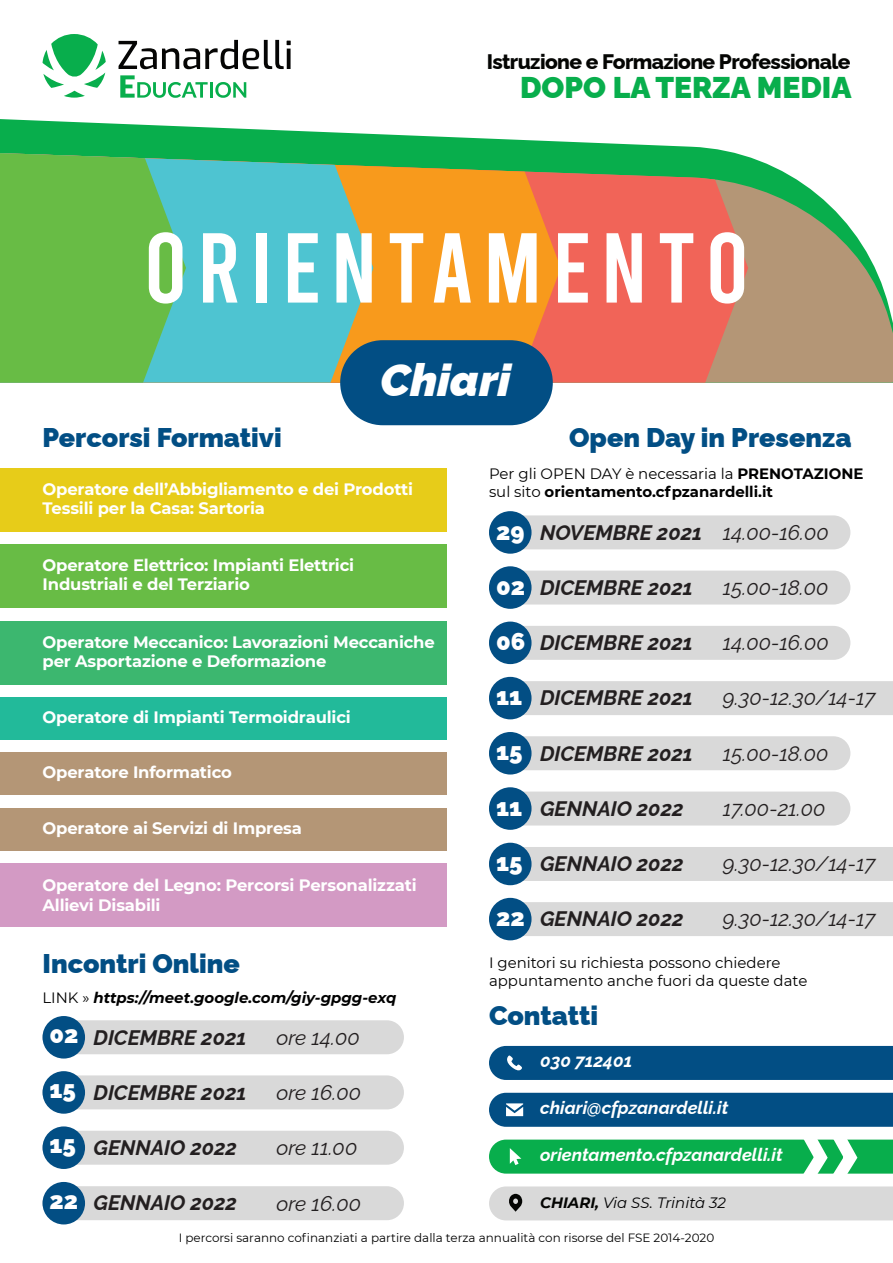
<style>
.page{position:relative;width:893px;height:1263px;background:#fff}
.page>*{position:absolute;margin:0;border:0;box-sizing:border-box;transform-origin:0 0}
.t1{font:italic 900 45px "Raleway";color:#fff}
.t2{font:900 30px "Raleway";color:#08ae4c}
.t3{font:900 27px "Raleway";color:#024e84}
.t4{font:italic 700 21px "Raleway";color:#231f20}
.t5{font:italic 21px "Raleway";color:#231f20}
.t6{font:800 21px "Raleway";letter-spacing:-.03em;color:#040503}
.t7{font:italic 700 18px "Raleway";color:#fff}
.t8{font:700 16.5px/19.8px "Montserrat";letter-spacing:-.01em;color:#fff}
.t9{font:700 15px/18px "Montserrat";color:#000001}
.t10{font:15px/18px "Montserrat";color:#000001}
.t11{font:italic 700 15px "Montserrat";color:#000001}
.t12{font:italic 15px "Montserrat";letter-spacing:-.005em;color:#000001}
.t13{font:12px "Montserrat";color:#000001}
.s1{font-weight:400;font-style:normal}
.s2{font-weight:900;font-style:normal;font-size:24px;color:#fff}
.s3{font-weight:400}
.s4{font-weight:700;color:#040503}
</style>
<div class="page">
<div style="left:489px;top:736px;width:361px;height:34px;background:#d9d9d9;border-radius:17px"></div>
<div style="left:489px;top:515px;width:361px;height:34px;background:#d9d9d9;border-radius:17px"></div>
<svg style="left:0;top:119px;width:735px;height:34px;fill:#08ae4c"></svg>
<div style="left:0;top:544px;width:446px;height:64px;background:#68bc45"></div>
<div style="left:0;top:468px;width:446px;height:63px;background:#e7cc19"></div>
<div style="left:0;top:697px;width:446px;height:43px;background:#22ba9a"></div>
<div style="left:0;top:753px;width:446px;height:42px;background:#b49676"></div>
<div style="left:0;top:808px;width:446px;height:42px;background:#b49676"></div>
<div style="left:0;top:621px;width:446px;height:64px;background:#3cb76f"></div>
<div style="left:0;top:863px;width:446px;height:64px;background:#d39ac4"></div>
<div style="left:489px;top:1046px;width:404px;height:34px;background:#024e84"></div>
<div style="left:489px;top:511px;width:42px;height:43px;background:#024e84;border-radius:50%"></div>
<svg style="left:119px;top:40px;width:172px;height:29px"></svg>
<svg style="left:120px;top:75px;width:88px;height:23px"></svg>
<hr style="left:210px;top:82px;width:3px;height:16px;background:#08ae4c">
<svg style="left:215px;top:82px;width:31px;height:16px"></svg>
<svg style="left:43px;top:34px;width:63px;height:64px"></svg>
<div style="left:489px;top:570px;width:361px;height:34px;background:#d9d9d9;border-radius:17px"></div>
<div style="left:489px;top:566px;width:42px;height:43px;background:#024e84;border-radius:50%"></div>
<div style="left:489px;top:626px;width:361px;height:34px;background:#d9d9d9;border-radius:17px"></div>
<div style="left:489px;top:622px;width:42px;height:42px;background:#024e84;border-radius:50%"></div>
<div style="left:43px;top:1020px;width:361px;height:34px;background:#d9d9d9;border-radius:17px"></div>
<div style="left:43px;top:1016px;width:42px;height:42px;background:#024e84;border-radius:50%"></div>
<div style="left:43px;top:1075px;width:361px;height:34px;background:#d9d9d9;border-radius:17px"></div>
<div style="left:43px;top:1071px;width:42px;height:43px;background:#024e84;border-radius:50%"></div>
<div style="left:43px;top:1131px;width:361px;height:34px;background:#d9d9d9;border-radius:17px"></div>
<div style="left:43px;top:1126px;width:42px;height:43px;background:#024e84;border-radius:50%"></div>
<div style="left:43px;top:1186px;width:361px;height:34px;background:#d9d9d9;border-radius:17px"></div>
<div style="left:43px;top:1182px;width:42px;height:42px;background:#024e84;border-radius:50%"></div>
<div style="left:489px;top:681px;width:404px;height:34px;background:#d9d9d9"></div>
<div style="left:489px;top:677px;width:42px;height:42px;background:#024e84;border-radius:50%"></div>
<div style="left:489px;top:732px;width:42px;height:42px;background:#024e84;border-radius:50%"></div>
<div style="left:489px;top:791px;width:361px;height:34px;background:#d9d9d9;border-radius:17px"></div>
<div style="left:489px;top:787px;width:42px;height:43px;background:#024e84;border-radius:50%"></div>
<div style="left:489px;top:847px;width:404px;height:34px;background:#d9d9d9"></div>
<div style="left:489px;top:843px;width:42px;height:42px;background:#024e84;border-radius:50%"></div>
<div style="left:489px;top:902px;width:404px;height:34px;background:#d9d9d9"></div>
<div style="left:489px;top:898px;width:42px;height:42px;background:#024e84;border-radius:50%"></div>
<div style="left:489px;top:1093px;width:404px;height:34px;background:#024e84"></div>
<svg style="left:748px;top:156px;width:145px;height:227px;fill:#b49676"></svg>
<svg style="left:561px;top:153px;width:187px;height:230px;background:#cb7359"></svg>
<svg style="left:373px;top:153px;width:188px;height:230px;background:#dc9628"></svg>
<svg style="left:186px;top:153px;width:187px;height:230px;background:#59bfba"></svg>
<svg style="left:0;top:153px;width:186px;height:230px;background:#69bf5a"></svg>
<svg style="left:203px;top:233px;width:34px;height:70px"></svg>
<div style="left:256px;top:233px;width:11px;height:70px;background:#fff"></div>
<svg style="left:288px;top:233px;width:30px;height:70px"></svg>
<svg style="left:336px;top:233px;width:36px;height:70px"></svg>
<svg style="left:390px;top:233px;width:33px;height:70px"></svg>
<svg style="left:434px;top:233px;width:37px;height:70px"></svg>
<svg style="left:489px;top:233px;width:48px;height:70px"></svg>
<svg style="left:558px;top:233px;width:30px;height:70px"></svg>
<svg style="left:606px;top:233px;width:36px;height:70px"></svg>
<svg style="left:660px;top:233px;width:33px;height:70px"></svg>
<svg style="left:710px;top:232px;width:34px;height:72px"></svg>
<div style="left:340px;top:340px;width:213px;height:85px;background:#024e84;border-radius:43px"></div>
<svg style="left:489px;top:1139px;width:404px;height:34px;background:#21b65e"></svg>
<div style="left:489px;top:1186px;width:404px;height:34px;background:#d9d9d9"></div>
<p class="t6" style="left:487px;top:45px;width:365px">Istruzione e Formazione Professionale</p>
<h2 class="t2" style="left:520px;top:63px;width:333px">DOPO LA TERZA MEDIA</h2>
<h3 class="t3" style="left:43px;top:415px;width:241px">Percorsi Formativi</h3>
<h1 class="t1" style="left:380px;top:344px;width:132px">Chiari</h1>
<h3 class="t3" style="left:569px;top:415px;width:284px">Open Day in Presenza</h3>
<p class="t8" style="left:43px;top:478px;width:372px">Operatore dell’Abbigliamento e dei Prodotti<br>Tessili per la Casa: Sartoria</p>
<p class="t8" style="left:43px;top:554px;width:313px">Operatore Elettrico: Impianti Elettrici<br>Industriali e del Terziario</p>
<p class="t8" style="left:43px;top:631px;width:394px">Operatore Meccanico: Lavorazioni Meccaniche per Asportazione e Deformazione</p>
<p class="t8" style="left:43px;top:706px;width:310px">Operatore di Impianti Termoidraulici</p>
<p class="t8" style="left:43px;top:762px;width:191px">Operatore Informatico</p>
<p class="t8" style="left:43px;top:817px;width:261px">Operatore ai Servizi di Impresa</p>
<p class="t8" style="left:43px;top:874px;width:376px">Operatore del Legno: Percorsi Personalizzati<br>Allievi Disabili</p>
<h3 class="t3" style="left:43px;top:942px;width:199px">Incontri Online</h3>
<p class="t11" style="left:43px;top:987px;width:355px"><span class="s1">LINK »</span> https://meet.google.com/giy-gpgg-exq</p>
<p class="t4" style="left:50px;top:1020px;width:198px"><span class="s2">02</span> DICEMBRE 2021</p>
<p class="t5" style="left:276px;top:1020px;width:85px">ore 14.00</p>
<p class="t4" style="left:50px;top:1075px;width:198px"><span class="s2">15</span> DICEMBRE 2021</p>
<p class="t5" style="left:276px;top:1075px;width:86px">ore 16.00</p>
<p class="t4" style="left:50px;top:1131px;width:189px"><span class="s2">15</span> GENNAIO 2022</p>
<p class="t5" style="left:276px;top:1131px;width:82px">ore 11.00</p>
<p class="t4" style="left:50px;top:1186px;width:189px"><span class="s2">22</span> GENNAIO 2022</p>
<p class="t5" style="left:276px;top:1186px;width:86px">ore 16.00</p>
<p class="t9" style="left:489px;top:464px;width:376px"><span class="s3">Per gli OPEN DAY è necessaria la</span> PRENOTAZIONE <span class="s3">sul sito</span> orientamento.cfpzanardelli.it</p>
<p class="t4" style="left:496px;top:515px;width:208px"><span class="s2">29</span> NOVEMBRE 2021</p>
<p class="t5" style="left:723px;top:515px;width:108px">14.00-16.00</p>
<p class="t4" style="left:496px;top:571px;width:198px"><span class="s2">02</span> DICEMBRE 2021</p>
<p class="t5" style="left:723px;top:571px;width:107px">15.00-18.00</p>
<p class="t4" style="left:496px;top:626px;width:198px"><span class="s2">06</span> DICEMBRE 2021</p>
<p class="t5" style="left:723px;top:626px;width:108px">14.00-16.00</p>
<p class="t4" style="left:496px;top:681px;width:198px"><span class="s2">11</span> DICEMBRE 2021</p>
<p class="t5" style="left:723px;top:681px;width:154px">9.30-12.30/14-17</p>
<p class="t4" style="left:496px;top:736px;width:198px"><span class="s2">15</span> DICEMBRE 2021</p>
<p class="t5" style="left:723px;top:736px;width:107px">15.00-18.00</p>
<p class="t4" style="left:496px;top:792px;width:189px"><span class="s2">11</span> GENNAIO 2022</p>
<p class="t5" style="left:723px;top:792px;width:104px">17.00-21.00</p>
<p class="t4" style="left:496px;top:847px;width:189px"><span class="s2">15</span> GENNAIO 2022</p>
<p class="t5" style="left:723px;top:847px;width:154px">9.30-12.30/14-17</p>
<p class="t4" style="left:496px;top:902px;width:189px"><span class="s2">22</span> GENNAIO 2022</p>
<p class="t5" style="left:723px;top:902px;width:154px">9.30-12.30/14-17</p>
<p class="t10" style="left:489px;top:953px;width:320px">I genitori su richiesta possono chiedere appuntamento anche fuori da queste date</p>
<h3 class="t3" style="left:489px;top:994px;width:111px">Contatti</h3>
<p class="t7" style="left:540px;top:1046px;width:94px">030 712401</p>
<p class="t7" style="left:540px;top:1093px;width:190px">chiari@cfpzanardelli.it</p>
<p class="t7" style="left:540px;top:1140px;width:244px">orientamento.cfpzanardelli.it</p>
<p class="t12" style="left:540px;top:1193px;width:187px"><span class="s4">CHIARI,</span> Via SS. Trinità 32</p>
<p class="t13" style="left:179px;top:1229px;width:537px">I percorsi saranno cofinanziati a partire dalla terza annualità con risorse del FSE 2014-2020</p>
</div>
